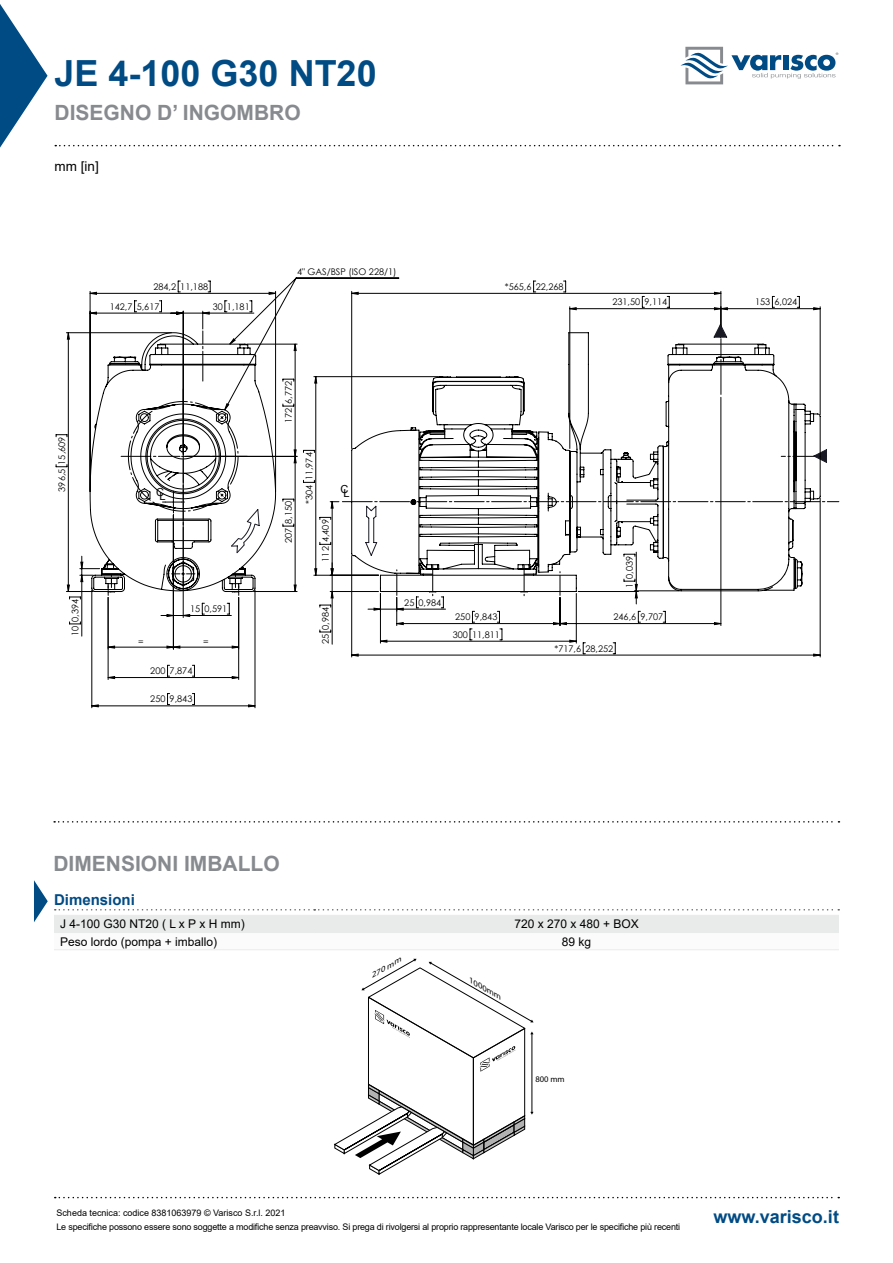
<style>
.page{position:relative;width:893px;height:1263px;background:#fff}
.page>*{position:absolute;margin:0;border:0;box-sizing:border-box;transform-origin:0 0}
.t1{font:700 36px "Arial";color:#004b84}
.t2{font:700 21px "Arial";color:#878a8e}
.t3{font:700 18px "Arial";color:#004b84}
.t4{font:700 15px "Arial";color:#004b84}
.t5{font:13.5px "Arial";color:#000}
.t6{font:12px "Arial";color:#000}
.t7{font:11.1px "Arial";color:#000}
.t8{font:9.15px/19.8px "Century Gothic";color:#000}
.t9{font:9px/13.5px "Arial";letter-spacing:-.02em;color:#000}
.t10{font:8.55px "Myriad Pro";color:#000}
.t11{font:italic 7.35px "Myriad Pro";color:#000;scale:1.33 1}
</style>
<div class="page">
<svg style="left:0;top:4px;width:48px;height:144px"></svg>
<svg style="left:54px;top:821px;width:785px;height:1px"></svg>
<svg style="left:54px;top:909px;width:785px;height:41px"></svg>
<svg style="left:34px;top:880px;width:14px;height:42px"></svg>
<svg style="left:55px;top:145px;width:785px;height:1px"></svg>
<svg style="left:55px;top:1197px;width:784px;height:1px"></svg>
<svg style="left:680px;top:47px;width:158px;height:37px"></svg>
<hr style="left:90px;top:291px;width:1px;height:201px;background:#000">
<hr style="left:351px;top:556px;width:1px;height:101px;background:#000">
<hr style="left:820px;top:498px;width:1px;height:159px;background:#000">
<svg style="left:69px;top:622px;width:12px;height:3px"></svg>
<hr style="left:82px;top:575px;width:1px;height:61px;background:#000">
<hr style="left:108px;top:597px;width:1px;height:82px;background:#000">
<hr style="left:238px;top:597px;width:1px;height:82px;background:#000">
<hr style="left:92px;top:590px;width:1px;height:118px;background:#000">
<hr style="left:255px;top:590px;width:1px;height:118px;background:#000">
<svg style="left:56px;top:332px;width:37px;height:267px"></svg>
<svg style="left:108px;top:665px;width:131px;height:14px"></svg>
<svg style="left:91px;top:693px;width:164px;height:14px"></svg>
<svg style="left:120px;top:278px;width:719px;height:376px"></svg>
<svg style="left:90px;top:332px;width:186px;height:264px"></svg>
<svg style="left:351px;top:332px;width:470px;height:260px"></svg>
<svg style="left:334px;top:959px;width:199px;height:216px"></svg>
<h1 class="t1" style="left:55px;top:48px;width:324px">JE 4-100 G30 NT20</h1>
<h2 class="t2" style="left:55px;top:98px;width:248px">DISEGNO D’ INGOMBRO</h2>
<h3 class="t5" style="left:55px;top:157px;width:46px">mm [in]</h3>
<p class="t8" style="left:110px;top:277px;width:100px;text-indent:44px">284,2 11,188<br>142,7 5,617</p>
<p class="t8" style="left:213px;top:296px;width:39px">30 1,181</p>
<p class="t8" style="left:52px;top:492px;width:56px;rotate:-90deg">396,5 15,609</p>
<p class="t8" style="left:65px;top:636px;width:39px;rotate:-90deg">10 0,394</p>
<p class="t7" style="left:156px;top:487px;width:11px">CL</p>
<p class="t8" style="left:190px;top:599px;width:39px">15 0,591</p>
<p class="t8" style="left:138px;top:632px;width:7px">=</p>
<p class="t8" style="left:203px;top:632px;width:7px">=</p>
<p class="t8" style="left:150px;top:661px;width:44px">200 7,874</p>
<p class="t8" style="left:150px;top:689px;width:44px">250 9,843</p>
<p class="t8" style="left:297px;top:262px;width:101px">4" GAS/BSP (ISO 228/1)</p>
<p class="t8" style="left:505px;top:277px;width:60px">*565,6 22,268</p>
<p class="t8" style="left:612px;top:292px;width:56px">231,50 9,114</p>
<p class="t8" style="left:755px;top:292px;width:44px">153 6,024</p>
<p class="t8" style="left:278px;top:423px;width:44px;rotate:-90deg">172 6,772</p>
<p class="t8" style="left:278px;top:543px;width:44px;rotate:-90deg">207 8,150</p>
<p class="t8" style="left:299px;top:503px;width:53px;rotate:-90deg">*304 11,974</p>
<p class="t8" style="left:315px;top:562px;width:44px;rotate:-90deg">112 4,409</p>
<p class="t7" style="left:340px;top:484px;width:11px">CL</p>
<p class="t8" style="left:315px;top:644px;width:39px;rotate:-90deg">25 0,984</p>
<p class="t8" style="left:404px;top:592px;width:39px">25 0,984</p>
<p class="t8" style="left:620px;top:588px;width:34px;rotate:-90deg">1 0,039</p>
<p class="t8" style="left:455px;top:607px;width:44px">250 9,843</p>
<p class="t8" style="left:613px;top:607px;width:51px">246,6 9,707</p>
<p class="t8" style="left:453px;top:624px;width:49px">300 11,811</p>
<p class="t8" style="left:554px;top:638px;width:60px">*717,6 28,252</p>
<h2 class="t2" style="left:53px;top:849px;width:228px">DIMENSIONI IMBALLO</h2>
<h3 class="t4" style="left:54px;top:889px;width:82px">Dimensioni</h3>
<h3 class="t6" style="left:60px;top:916px;width:186px">J 4-100 G30 NT20 ( L x P x H mm)</h3>
<h3 class="t6" style="left:514px;top:916px;width:126px">720 x 270 x 480 + BOX</h3>
<h3 class="t6" style="left:60px;top:933px;width:159px">Peso lordo (pompa + imballo)</h3>
<h3 class="t6" style="left:562px;top:933px;width:31px">89 kg</h3>
<p class="t11" style="left:369px;top:972px;width:27px;rotate:-30deg">270 mm</p>
<p class="t11" style="left:472px;top:976px;width:29px;rotate:30deg">1000mm</p>
<p class="t10" style="left:535px;top:1074px;width:31px">800 mm</p>
<p class="t9" style="left:56px;top:1206px;width:625px">Scheda tecnica: codice 8381063979 © Varisco S.r.l. 2021<br>Le specifiche possono essere sono soggette a modifiche senza preavviso. Si prega di rivolgersi al proprio rappresentante locale Varisco per le specifiche più recenti</p>
<h3 class="t3" style="left:714px;top:1204px;width:127px">www.varisco.it</h3>
</div>
